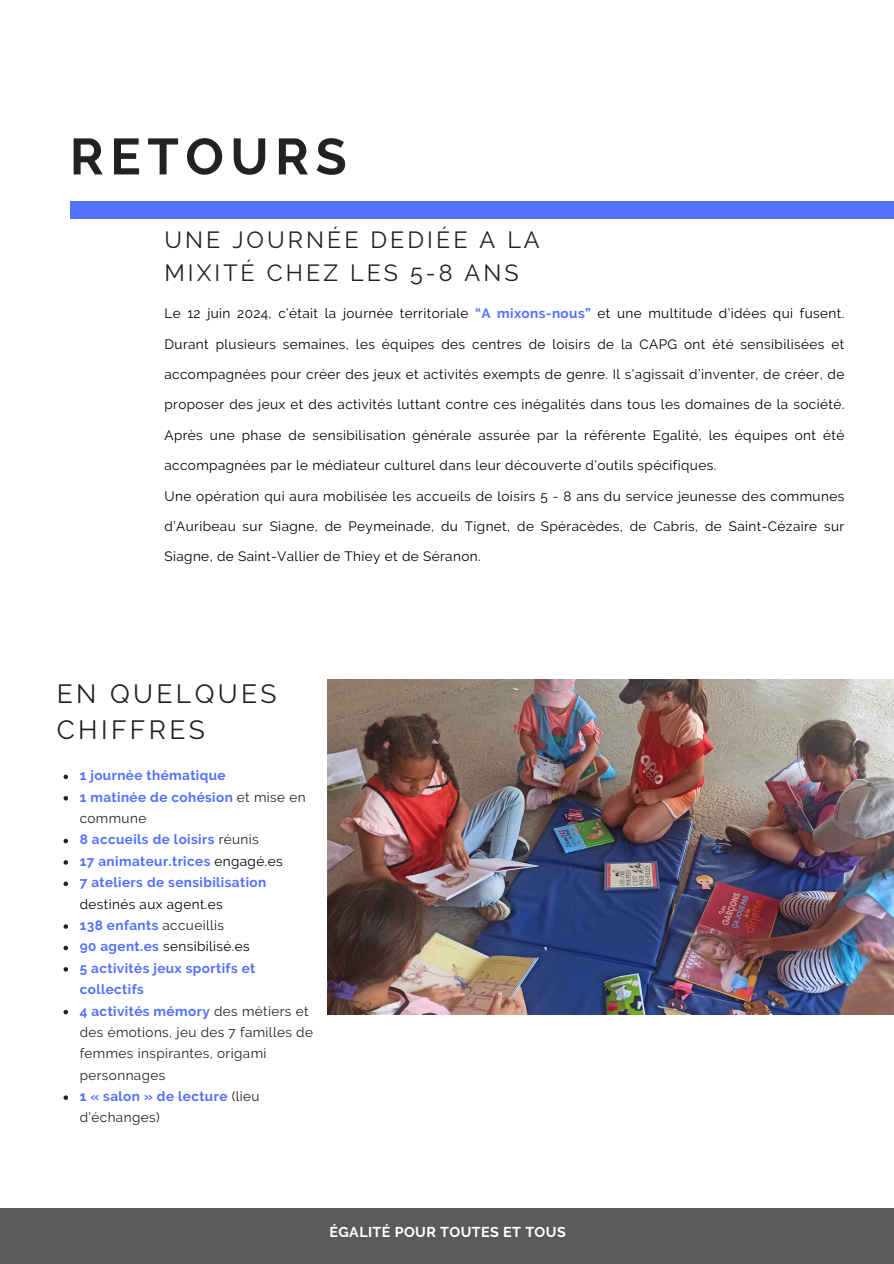
<style>
.page{position:relative;width:894px;height:1264px;background:#fff}
.page>*{position:absolute;margin:0;border:0;box-sizing:border-box;transform-origin:0 0}
.t1{font:700 50.7px "Raleway";letter-spacing:.13em;color:#222}
.t2{font:26.25px/36px "Raleway";letter-spacing:.13em;color:#222}
.t3{font:23.25px/32.7px "Raleway";letter-spacing:.13em;color:#222}
.t4{font:700 14.25px "Raleway";letter-spacing:.03em;color:#fff}
.t5{font:13.5px "Raleway";letter-spacing:.03em;color:#000}
.t6{font:700 13.5px/21.3px "Raleway";letter-spacing:.03em;color:#5271ff}
.t7{font:13.5px/21.3px "Raleway";letter-spacing:.03em;color:#222}
.s1{font-weight:700;color:#5271ff}
.s2{font-weight:400;color:#222}
.s3{font-weight:400;color:#000}
</style>
<div class="page">
<div style="left:70px;top:202px;width:823px;height:17px;background:#5271ff"></div>
<div style="left:0;top:1208px;width:893px;height:55px;background:#5a5a5a"></div>
<img style="left:327px;top:680px;width:566px;height:334px">
<svg style="left:63px;top:774px;width:5px;height:5px"></svg>
<svg style="left:63px;top:796px;width:5px;height:4px"></svg>
<svg style="left:63px;top:838px;width:5px;height:5px"></svg>
<svg style="left:63px;top:860px;width:5px;height:4px"></svg>
<svg style="left:63px;top:881px;width:5px;height:5px"></svg>
<svg style="left:63px;top:924px;width:5px;height:4px"></svg>
<svg style="left:63px;top:945px;width:5px;height:5px"></svg>
<svg style="left:63px;top:967px;width:5px;height:4px"></svg>
<svg style="left:63px;top:1009px;width:5px;height:5px"></svg>
<svg style="left:63px;top:1095px;width:5px;height:4px"></svg>
<p class="t1" style="left:70px;top:127px;width:278px">RETOURS</p>
<p class="t3" style="left:164px;top:224px;width:376px">UNE JOURNÉE DEDIÉE A LA<br>MIXITÉ CHEZ LES 5-8 ANS</p>
<p class="t5" style="left:164px;top:305px;width:681px">Le 12 juin 2024, c’était la journée territoriale <span class="s1">“A mixons-nous”</span> et une multitude d’idées qui fusent.</p>
<p class="t5" style="left:164px;top:336px;width:681px">Durant plusieurs semaines, les équipes des centres de loisirs de la CAPG ont été sensibilisées et</p>
<p class="t5" style="left:164px;top:366px;width:681px">accompagnées pour créer des jeux et activités exempts de genre. Il s’agissait d’inventer, de créer, de</p>
<p class="t5" style="left:164px;top:396px;width:681px">proposer des jeux et des activités luttant contre ces inégalités dans tous les domaines de la société.</p>
<p class="t5" style="left:164px;top:427px;width:681px">Après une phase de sensibilisation générale assurée par la référente Egalité, les équipes ont été</p>
<p class="t5" style="left:164px;top:457px;width:553px">accompagnées par le médiateur culturel dans leur découverte d’outils spécifiques.</p>
<p class="t5" style="left:164px;top:488px;width:681px">Une opération qui aura mobilisée les accueils de loisirs 5 - 8 ans du service jeunesse des communes</p>
<p class="t5" style="left:164px;top:518px;width:681px">d’Auribeau sur Siagne, de Peymeinade, du Tignet, de Spéracèdes, de Cabris, de Saint-Cézaire sur</p>
<p class="t5" style="left:164px;top:548px;width:317px">Siagne, de Saint-Vallier de Thiey et de Séranon.</p>
<h3 class="t2" style="left:57px;top:676px;width:221px">EN QUELQUES<br>CHIFFRES</h3>
<p class="t6" style="left:80px;top:764px;width:147px">1 journée thématique</p>
<p class="t6" style="left:80px;top:786px;width:227px">1 matinée de cohésion <span class="s2">et mise en commune</span></p>
<h2 class="t6" style="left:80px;top:829px;width:180px">8 accueils de loisirs <span class="s2">réunis</span></h2>
<p class="t6" style="left:80px;top:850px;width:204px">17 animateur.trices <span class="s3">engagé.es</span></p>
<p class="t6" style="left:80px;top:871px;width:188px">7 ateliers de sensibilisation <span class="s3">destinés aux agent.es</span></p>
<p class="t6" style="left:80px;top:914px;width:146px">138 enfants <span class="s2">accueillis</span></p>
<p class="t5" style="left:80px;top:938px;width:171px"><span class="s1">90 agent.es</span> sensibilisé.es</p>
<p class="t6" style="left:80px;top:957px;width:177px">5 activités jeux sportifs et collectifs</p>
<p class="t7" style="left:80px;top:1000px;width:235px"><span class="s1">4 activités mémory</span> des métiers et des émotions, jeu des 7 familles de femmes inspirantes, origami personnages</p>
<p class="t6" style="left:80px;top:1085px;width:181px">1 « salon » de lecture <span class="s2">(lieu d’échanges)</span></p>
<p class="t4" style="left:329px;top:1223px;width:238px">ÉGALITÉ POUR TOUTES ET TOUS</p>
</div>
